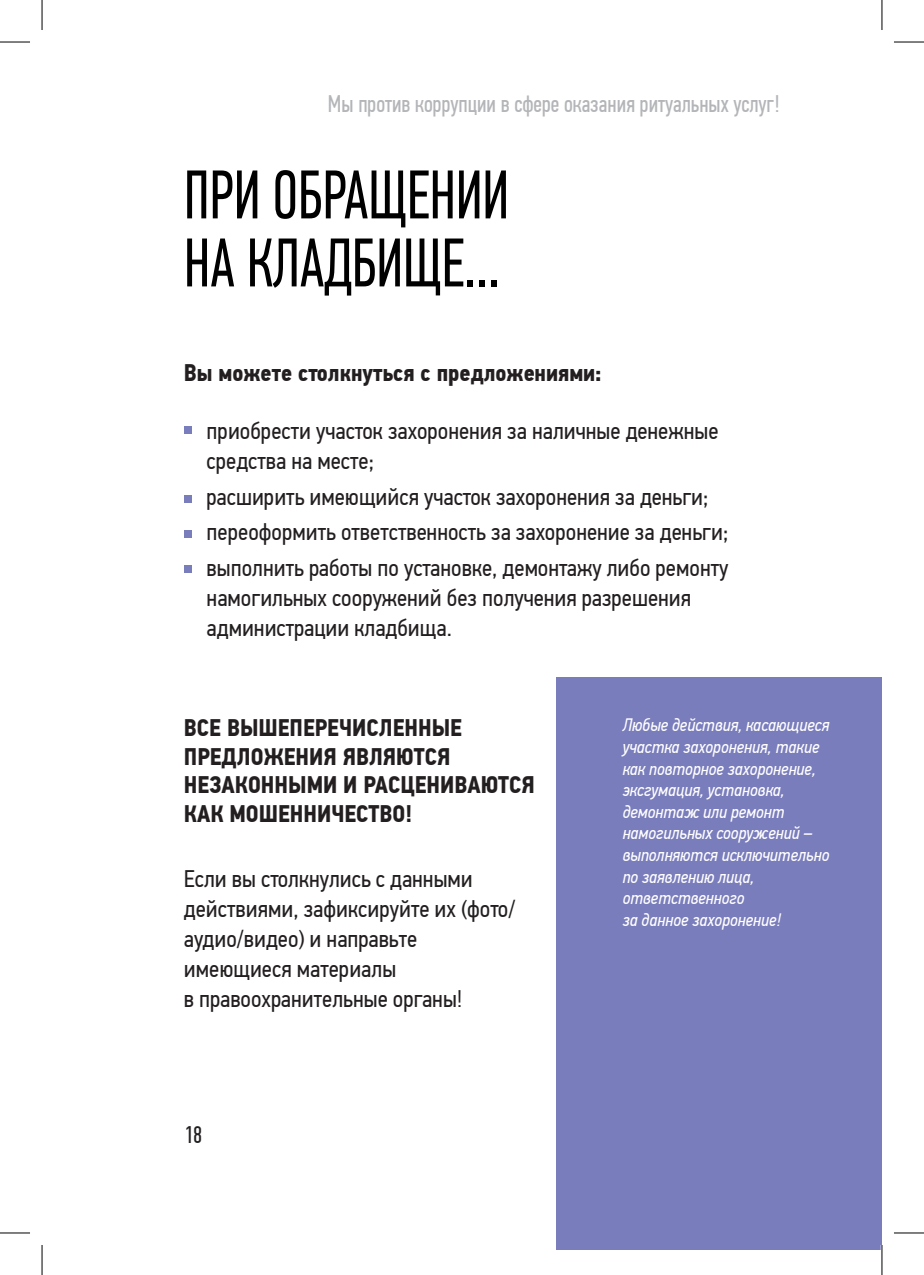
<style>
.page{position:relative;width:924px;height:1275px;background:#fff}
.page>*{position:absolute;margin:0;border:0;box-sizing:border-box;transform-origin:0 0}
.осн_текст{font:68.8px/68px "PF Din Text Comp Pro";color:#000001;scale:.9 1}
.t1{font:24px/30px "PF Din Text Cond Pro";color:#231f20}
.t2{font:700 24px/28.8px "PF Din Text Cond Pro";color:#231f20}
.t3{font:24px "PF Din Text Comp Pro";color:#b4b5b8}
.t4{font:24px "PF Din Text Comp Pro";color:#231f20}
.t5{font:italic 18px/21.6px "PF Din Text Cond Pro";color:#fff}
</style>
<div class="page">
<div style="left:184px;top:426px;width:8px;height:8px;background:#7a7dbc"></div>
<div style="left:184px;top:565px;width:8px;height:8px;background:#7a7dbc"></div>
<div style="left:184px;top:494px;width:8px;height:8px;background:#7a7dbc"></div>
<div style="left:184px;top:530px;width:8px;height:8px;background:#7a7dbc"></div>
<div style="left:556px;top:677px;width:325px;height:573px;background:#7a7dbc"></div>
<hr style="left:880px;top:1245px;width:2px;height:30px;background:#fff">
<hr style="left:0;top:42px;width:30px;height:1px;background:#000">
<hr style="left:893px;top:42px;width:30px;height:1px;background:#000">
<hr style="left:0;top:1232px;width:30px;height:1px;background:#000">
<hr style="left:893px;top:1232px;width:30px;height:1px;background:#000">
<hr style="left:42px;top:0;width:1px;height:30px;background:#000">
<hr style="left:42px;top:1245px;width:1px;height:30px;background:#000">
<hr style="left:881px;top:0;width:1px;height:30px;background:#000">
<hr style="left:881px;top:1245px;width:1px;height:30px;background:#000">
<p class="t3" style="left:328px;top:91px;width:453px">Мы против коррупции в сфере оказания ритуальных услуг!</p>
<p class="осн_текст" style="left:184px;top:162px;width:362px">ПРИ ОБРАЩЕНИИ<br>НА КЛАДБИЩЕ...</p>
<p class="t2" style="left:184px;top:359px;width:419px">Вы можете столкнуться с предложениями:</p>
<p class="t1" style="left:206px;top:416px;width:513px">приобрести участок захоронения за наличные денежные средства на месте;</p>
<p class="t1" style="left:206px;top:481px;width:503px">расширить имеющийся участок захоронения за деньги;</p>
<p class="t1" style="left:206px;top:517px;width:523px">переоформить ответственность за захоронение за деньги;</p>
<p class="t1" style="left:206px;top:553px;width:523px">выполнить работы по установке, демонтажу либо ремонту намогильных сооружений без получения разрешения администрации кладбища.</p>
<p class="t2" style="left:184px;top:713px;width:352px">ВСЕ ВЫШЕПЕРЕЧИСЛЕННЫЕ<br>ПРЕДЛОЖЕНИЯ ЯВЛЯЮТСЯ<br>НЕЗАКОННЫМИ И РАСЦЕНИВАЮТСЯ<br>КАК МОШЕННИЧЕСТВО!</p>
<p class="t1" style="left:184px;top:863px;width:332px">Если вы столкнулись с данными действиями, зафиксируйте их (фото/ аудио/видео) и направьте имеющиеся материалы<br>в правоохранительные органы!</p>
<p class="t4" style="left:184px;top:1121px;width:20px">18</p>
<p class="t5" style="left:622px;top:714px;width:208px">Любые действия, касающиеся участка захоронения, такие как повторное захоронение, эксгумация, установка, демонтаж или ремонт намогильных сооружений – выполняются исключительно по заявлению лица, ответственного<br>за данное захоронение!</p>
</div>
